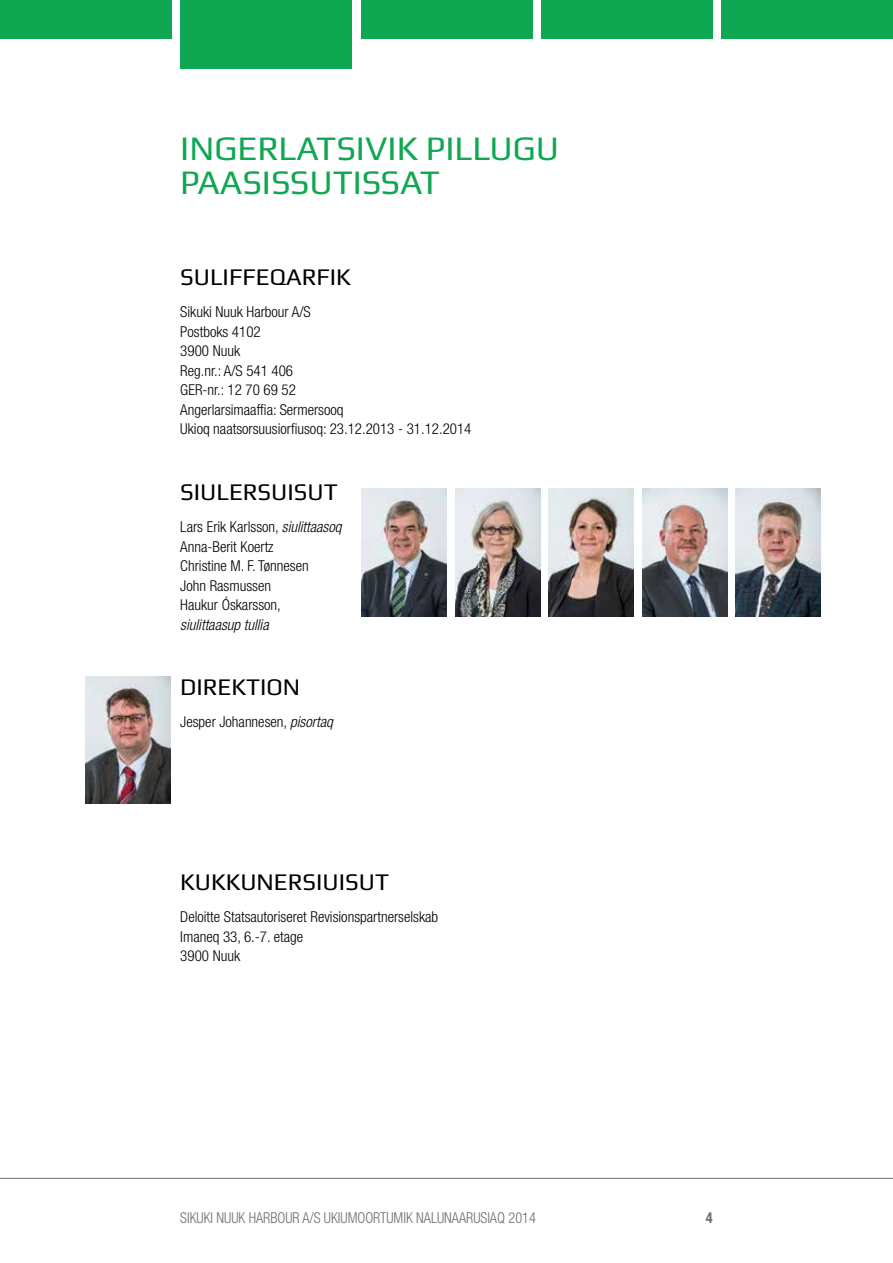
<style>
.page{position:relative;width:893px;height:1263px;background:#fff}
.page>*{position:absolute;margin:0;border:0;box-sizing:border-box;transform-origin:0 0}
.t1{font:34.5px/34.5px "Play";color:#10a752}
.t2{font:24px "Play";color:#000}
.t3{font:300 condensed 15px/19.5px "Helvetica Neue LT Std";color:#000}
.t4{font:300 condensed 15px "Helvetica Neue LT Std";color:#6d6e71;scale:.95 1}
.t5{font:italic 300 condensed 15px "Helvetica Neue LT Std";color:#000}
.t6{font:700 condensed 15px "Helvetica Neue LT Std";color:#6d6e71;scale:.95 1}
.s1{font-style:italic}
</style>
<div class="page">
<div style="left:0;top:0;width:172px;height:38px;background:#10a752"></div>
<div style="left:180px;top:0;width:172px;height:68px;background:#10a752"></div>
<div style="left:361px;top:0;width:171px;height:38px;background:#10a752"></div>
<div style="left:541px;top:0;width:172px;height:38px;background:#10a752"></div>
<div style="left:721px;top:0;width:172px;height:38px;background:#10a752"></div>
<img style="left:86px;top:676px;width:85px;height:128px">
<img style="left:642px;top:489px;width:85px;height:127px">
<img style="left:362px;top:489px;width:85px;height:127px">
<img style="left:455px;top:489px;width:85px;height:127px">
<img style="left:549px;top:489px;width:85px;height:127px">
<img style="left:736px;top:489px;width:85px;height:127px">
<hr style="left:0;top:1178px;width:893px;height:1px;background:#6d6e71">
<h1 class="t1" style="left:180px;top:130px;width:380px">INGERLATSIVIK PILLUGU<br>PAASISSUTISSAT</h1>
<h2 class="t2" style="left:180px;top:263px;width:172px">SULIFFEQARFIK</h2>
<p class="t3" style="left:180px;top:302px;width:293px">Sikuki Nuuk Harbour A/S<br>Postboks 4102<br>3900 Nuuk<br>Reg.nr.: A/S 541 406<br>GER-nr.: 12 70 69 52<br>Angerlarsimaaffia: Sermersooq<br>Ukioq naatsorsuusiorfiusoq: 23.12.2013 - 31.12.2014</p>
<h2 class="t2" style="left:180px;top:477px;width:159px">SIULERSUISUT</h2>
<p class="t3" style="left:180px;top:517px;width:163px">Lars Erik Karlsson, <span class="s1">siulittaasoq<br></span>Anna-Berit Koertz<br>Christine M. F. Tønnesen<br>John Rasmussen<br>Haukur Óskarsson,</p>
<p class="t5" style="left:180px;top:616px;width:90px">siulittaasup tullia</p>
<h2 class="t2" style="left:180px;top:672px;width:121px">DIREKTION</h2>
<p class="t3" style="left:180px;top:712px;width:154px">Jesper Johannesen, <span class="s1">pisortaq</span></p>
<h2 class="t2" style="left:180px;top:867px;width:210px">KUKKUNERSIUISUT</h2>
<p class="t3" style="left:180px;top:907px;width:259px">Deloitte Statsautoriseret Revisionspartnerselskab<br>Imaneq 33, 6.-7. etage<br>3900 Nuuk</p>
<p class="t4" style="left:180px;top:1209px;width:376px">SIKUKI NUUK HARBOUR A/S UKIUMOORTUMIK NALUNAARUSIAQ 2014</p>
<p class="t6" style="left:706px;top:1208px;width:9px">4</p>
</div>
